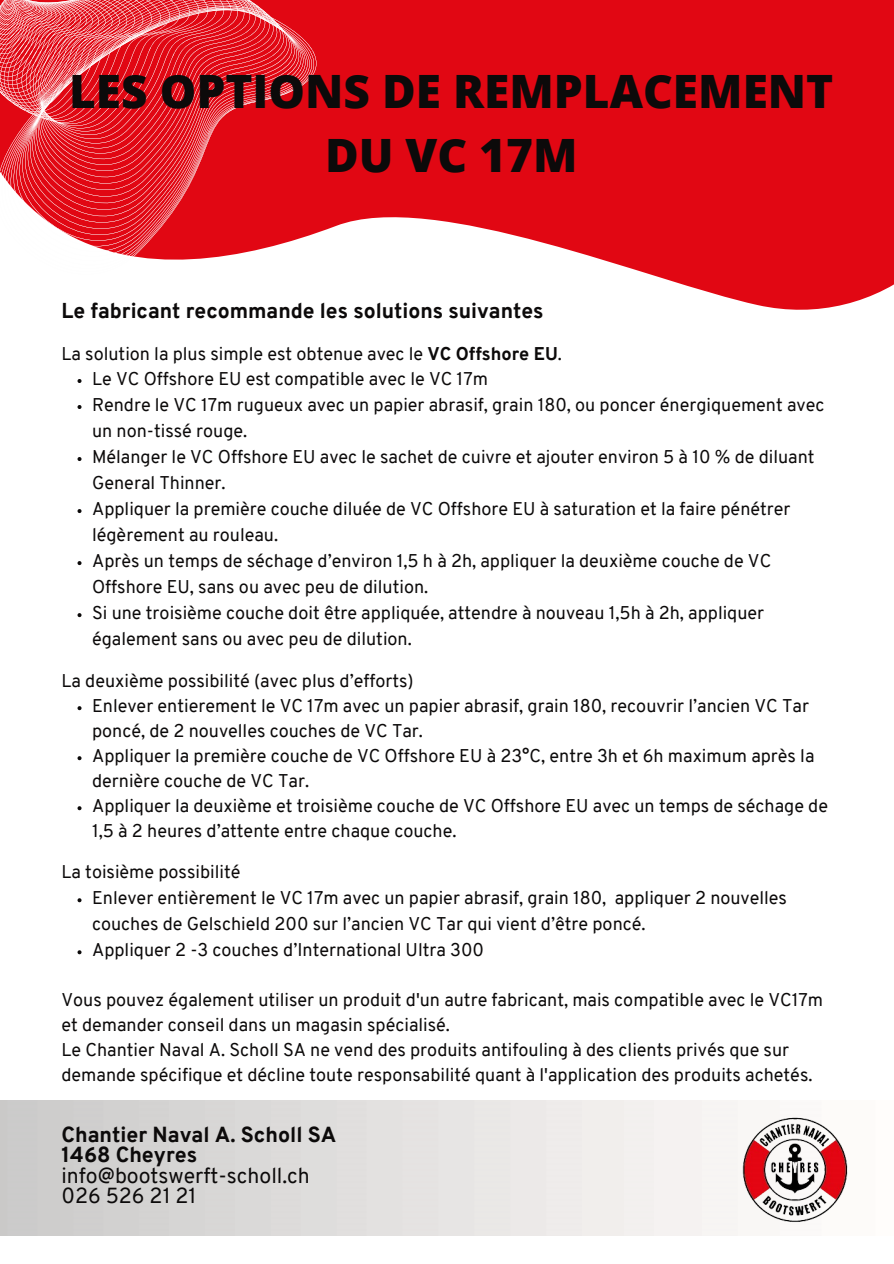
<style>
.page{position:relative;width:894px;height:1264px;background:#fff}
.page>*{position:absolute;margin:0;border:0;box-sizing:border-box;transform-origin:0 0}
.t1{font:800 45.9px/63.4px "Open Sans";color:#0c0a0a;text-align:center}
.t2{font:21.3px/20.2px "Overpass";color:#0c0a0a}
.t3{font:800 21px "Overpass";color:#0c0a0a}
.t4{font:18px/26px "Overpass";color:#0c0a0a}
.s1{font-weight:800}
</style>
<div class="page">
<svg style="left:358px;top:0;width:535px;height:310px;background:#e52b35"></svg>
<img style="left:702px;top:1100px;width:176px;height:136px">
<svg style="left:0;top:0;width:358px;height:260px;background:#e63640"></svg>
<svg style="left:77px;top:379px;width:4px;height:4px"></svg>
<svg style="left:77px;top:405px;width:4px;height:4px"></svg>
<svg style="left:77px;top:457px;width:4px;height:4px"></svg>
<svg style="left:77px;top:509px;width:4px;height:4px"></svg>
<svg style="left:77px;top:561px;width:4px;height:4px"></svg>
<svg style="left:77px;top:613px;width:4px;height:4px"></svg>
<svg style="left:77px;top:706px;width:4px;height:4px"></svg>
<svg style="left:77px;top:756px;width:4px;height:4px"></svg>
<svg style="left:77px;top:806px;width:4px;height:4px"></svg>
<svg style="left:77px;top:898px;width:4px;height:4px"></svg>
<svg style="left:77px;top:950px;width:4px;height:4px"></svg>
<h3 class="t1" style="left:69px;top:59px;width:765px">LES OPTIONS DE REMPLACEMENT<br>DU VC 17M</h3>
<p class="t3" style="left:61px;top:302px;width:483px">Le fabricant recommande les solutions suivantes</p>
<p class="t4" style="left:61px;top:342px;width:502px">La solution la plus simple est obtenue avec le <span class="s1">VC Offshore EU</span>.</p>
<p class="t4" style="left:92px;top:367px;width:397px">Le VC Offshore EU est compatible avec le VC 17m</p>
<p class="t4" style="left:92px;top:393px;width:733px">Rendre le VC 17m rugueux avec un papier abrasif, grain 180, ou poncer énergiquement avec un non-tissé rouge.</p>
<p class="t4" style="left:92px;top:445px;width:723px">Mélanger le VC Offshore EU avec le sachet de cuivre et ajouter environ 5 à 10 % de diluant<br>General Thinner.</p>
<p class="t4" style="left:92px;top:497px;width:699px">Appliquer la première couche diluée de VC Offshore EU à saturation et la faire pénétrer légèrement au rouleau.</p>
<p class="t4" style="left:92px;top:549px;width:680px">Après un temps de séchage d’environ 1,5 h à 2h, appliquer la deuxième couche de VC<br>Offshore EU, sans ou avec peu de dilution.</p>
<p class="t4" style="left:92px;top:601px;width:673px">Si une troisième couche doit être appliquée, attendre à nouveau 1,5h à 2h, appliquer également sans ou avec peu de dilution.</p>
<p class="t4" style="left:61px;top:669px;width:354px">La deuxième possibilité (avec plus d’efforts)</p>
<p class="t4" style="left:92px;top:695px;width:718px;line-height:25px">Enlever entierement le VC 17m avec un papier abrasif, grain 180, recouvrir l’ancien VC Tar poncé, de 2 nouvelles couches de VC Tar.</p>
<p class="t4" style="left:92px;top:745px;width:723px;line-height:25px">Appliquer la première couche de VC Offshore EU à 23°C, entre 3h et 6h maximum après la dernière couche de VC Tar.</p>
<p class="t4" style="left:92px;top:795px;width:737px;line-height:25px">Appliquer la deuxième et troisième couche de VC Offshore EU avec un temps de séchage de<br>1,5 à 2 heures d’attente entre chaque couche.</p>
<p class="t4" style="left:61px;top:860px;width:180px">La toisième possibilité</p>
<p class="t4" style="left:92px;top:886px;width:696px">Enlever entièrement le VC 17m avec un papier abrasif, grain 180, appliquer 2 nouvelles couches de Gelschield 200 sur l’ancien VC Tar qui vient d’être poncé.</p>
<p class="t4" style="left:92px;top:938px;width:393px">Appliquer 2 -3 couches d’International Ultra 300</p>
<p class="t4" style="left:61px;top:989px;width:763px;line-height:25px">Vous pouvez également utiliser un produit d'un autre fabricant, mais compatible avec le VC17m et demander conseil dans un magasin spécialisé.</p>
<p class="t4" style="left:61px;top:1039px;width:752px;line-height:25px">Le Chantier Naval A. Scholl SA ne vend des produits antifouling à des clients privés que sur demande spécifique et décline toute responsabilité quant à l'application des produits achetés.</p>
<p class="t2" style="left:61px;top:1126px;width:276px"><span class="s1">Chantier Naval A. Scholl SA<br>1468 Cheyres </span>info@bootswerft-scholl.ch<br>026 526 21 21</p>
</div>
